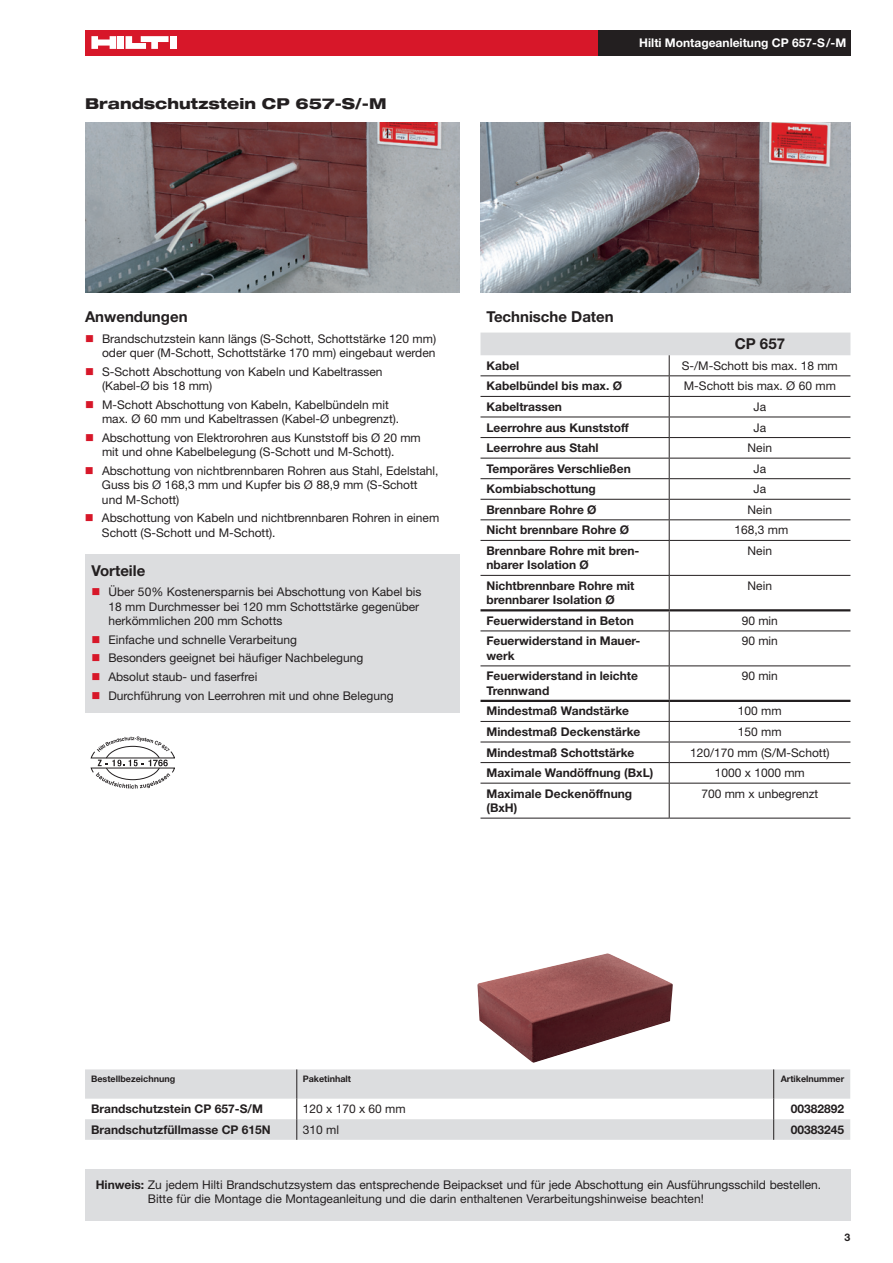
<style>
.page{position:relative;width:893px;height:1263px;background:#fff}
.page>*{position:absolute;margin:0;border:0;box-sizing:border-box;transform-origin:0 0}
.t1{font:700 15px "Helvetica Neue LT Pro";color:#231f20}
.t2{font:800 expanded 15px "Helvetica Neue LT Pro";color:#231f20}
.t3{font:12px/14.4px "Helvetica Neue LT Pro";color:#231f20}
.t4{font:700 12px/14.4px "Helvetica Neue LT Pro";color:#231f20}
.t5{font:700 12px "Helvetica Neue LT Pro";color:#fff}
.t6{font:700 10.5px "Helvetica Neue LT Pro";color:#231f20}
.t7{font:700 9px "Helvetica Neue LT Pro";color:#231f20}
.s1{color:#d71729}
.s2{font-weight:700}
</style>
<div class="page">
<div style="left:85px;top:30px;width:515px;height:25px;background:#d71729"></div>
<div style="left:118px;top:36px;width:6px;height:13px;background:#fff"></div>
<div style="left:170px;top:36px;width:6px;height:13px;background:#fff"></div>
<svg style="left:91px;top:36px;width:25px;height:13px"></svg>
<svg style="left:126px;top:36px;width:43px;height:13px"></svg>
<div style="left:598px;top:30px;width:252px;height:25px;background:#231f20"></div>
<div style="left:85px;top:1169px;width:765px;height:51px;background:#dcdddf"></div>
<svg style="left:480px;top:333px;width:370px;height:207px"></svg>
<hr style="left:480px;top:540px;width:189px;height:1px;background:#231f20">
<hr style="left:669px;top:540px;width:181px;height:1px;background:#231f20">
<hr style="left:669px;top:541px;width:1px;height:34px;background:#231f20">
<hr style="left:480px;top:575px;width:189px;height:1px;background:#231f20">
<hr style="left:669px;top:575px;width:181px;height:1px;background:#231f20">
<hr style="left:669px;top:576px;width:1px;height:33px;background:#231f20">
<svg style="left:669px;top:611px;width:1px;height:19px"></svg>
<hr style="left:480px;top:630px;width:189px;height:1px;background:#231f20">
<hr style="left:669px;top:630px;width:181px;height:1px;background:#231f20">
<hr style="left:669px;top:631px;width:1px;height:34px;background:#231f20">
<hr style="left:480px;top:665px;width:189px;height:1px;background:#231f20">
<hr style="left:669px;top:665px;width:181px;height:1px;background:#231f20">
<hr style="left:669px;top:666px;width:1px;height:34px;background:#231f20">
<hr style="left:480px;top:721px;width:189px;height:1px;background:#231f20">
<hr style="left:669px;top:721px;width:181px;height:1px;background:#231f20">
<hr style="left:480px;top:742px;width:189px;height:1px;background:#231f20">
<hr style="left:669px;top:742px;width:181px;height:1px;background:#231f20">
<hr style="left:480px;top:762px;width:189px;height:1px;background:#231f20">
<hr style="left:669px;top:762px;width:181px;height:1px;background:#231f20">
<svg style="left:669px;top:702px;width:1px;height:81px"></svg>
<hr style="left:480px;top:783px;width:189px;height:1px;background:#231f20">
<hr style="left:669px;top:783px;width:181px;height:1px;background:#231f20">
<hr style="left:669px;top:783px;width:1px;height:35px;background:#231f20">
<hr style="left:480px;top:818px;width:189px;height:1px;background:#231f20">
<hr style="left:669px;top:818px;width:181px;height:1px;background:#231f20">
<hr style="left:480px;top:609px;width:189px;height:2px;background:#231f20">
<hr style="left:669px;top:609px;width:181px;height:2px;background:#231f20">
<hr style="left:480px;top:700px;width:189px;height:2px;background:#231f20">
<hr style="left:669px;top:700px;width:181px;height:2px;background:#231f20">
<div style="left:85px;top:554px;width:374px;height:159px;background:#dcdddf"></div>
<svg style="left:91px;top:736px;width:84px;height:53px"></svg>
<svg style="left:85px;top:1069px;width:765px;height:71px;fill:#dcdddf"></svg>
<hr style="left:296px;top:1069px;width:1px;height:30px;background:#231f20">
<hr style="left:773px;top:1069px;width:1px;height:30px;background:#231f20">
<svg style="left:296px;top:1099px;width:1px;height:41px"></svg>
<svg style="left:773px;top:1099px;width:1px;height:41px"></svg>
<img style="left:85px;top:122px;width:374px;height:171px">
<img style="left:480px;top:122px;width:370px;height:171px">
<img style="left:477px;top:953px;width:196px;height:110px">
<p class="t2" style="left:85px;top:93px;width:303px">Brandschutzstein CP 657-S/-M</p>
<p class="t5" style="left:639px;top:35px;width:208px">Hilti Montageanleitung CP 657-S/-M</p>
<p class="t1" style="left:85px;top:307px;width:104px">Anwendungen</p>
<p class="t3" style="left:85px;top:331px;width:353px;text-align:right"><span class="s1">■</span> Brandschutzstein kann längs (S-Schott, Schottstärke 120 mm) oder quer (M-Schott, Schottstärke 170 mm) eingebaut werden</p>
<p class="t3" style="left:102px;top:364px;width:282px;text-indent:-17px"><span class="s1">■</span> S-Schott Abschottung von Kabeln und Kabeltrassen (Kabel-Ø bis 18 mm)</p>
<p class="t3" style="left:102px;top:397px;width:299px;text-indent:-17px"><span class="s1">■</span> M-Schott Abschottung von Kabeln, Kabelbündeln mit max. Ø 60 mm und Kabeltrassen (Kabel-Ø unbegrenzt).</p>
<p class="t3" style="left:102px;top:430px;width:320px;text-indent:-17px"><span class="s1">■</span> Abschottung von Elektrorohren aus Kunststoff bis Ø 20 mm mit und ohne Kabelbelegung (S-Schott und M-Schott).</p>
<p class="t3" style="left:102px;top:463px;width:338px;text-indent:-17px"><span class="s1">■</span> Abschottung von nichtbrennbaren Rohren aus Stahl, Edelstahl,<br>Guss bis Ø 168,3 mm und Kupfer bis Ø 88,9 mm (S-Schott und M-Schott)</p>
<p class="t3" style="left:102px;top:510px;width:339px;text-indent:-17px"><span class="s1">■</span> Abschottung von Kabeln und nichtbrennbaren Rohren in einem<br>Schott (S-Schott und M-Schott).</p>
<p class="t1" style="left:91px;top:561px;width:55px">Vorteile</p>
<p class="t3" style="left:108px;top:585px;width:315px;text-indent:-17px"><span class="s1">■</span> Über 50% Kostenersparnis bei Abschottung von Kabel bis<br>18 mm Durchmesser bei 120 mm Schottstärke gegenüber herkömmlichen 200 mm Schotts</p>
<p class="t3" style="left:91px;top:632px;width:207px"><span class="s1">■</span> Einfache und schnelle Verarbeitung</p>
<p class="t3" style="left:91px;top:651px;width:273px"><span class="s1">■</span> Besonders geeignet bei häufiger Nachbelegung</p>
<p class="t3" style="left:91px;top:669px;width:167px"><span class="s1">■</span> Absolut staub- und faserfrei</p>
<p class="t3" style="left:91px;top:688px;width:304px"><span class="s1">■</span> Durchführung von Leerrohren mit und ohne Belegung</p>
<p class="t1" style="left:486px;top:307px;width:129px">Technische Daten</p>
<p class="t1" style="left:735px;top:334px;width:52px">CP 657</p>
<p class="t4" style="left:486px;top:358px;width:34px">Kabel</p>
<p class="t3" style="left:682px;top:358px;width:158px">S-/M-Schott bis max. 18 mm</p>
<p class="t4" style="left:486px;top:379px;width:137px">Kabelbündel bis max. Ø</p>
<p class="t3" style="left:684px;top:379px;width:154px">M-Schott bis max. Ø 60 mm</p>
<p class="t4" style="left:486px;top:399px;width:77px">Kabeltrassen</p>
<p class="t3" style="left:753px;top:399px;width:14px">Ja</p>
<p class="t4" style="left:486px;top:420px;width:144px">Leerrohre aus Kunststoff</p>
<p class="t3" style="left:753px;top:420px;width:14px">Ja</p>
<p class="t4" style="left:486px;top:440px;width:114px">Leerrohre aus Stahl</p>
<p class="t3" style="left:748px;top:440px;width:26px">Nein</p>
<p class="t4" style="left:486px;top:461px;width:146px">Temporäres Verschließen</p>
<p class="t3" style="left:753px;top:461px;width:14px">Ja</p>
<p class="t4" style="left:486px;top:481px;width:111px">Kombiabschottung</p>
<p class="t3" style="left:753px;top:481px;width:14px">Ja</p>
<p class="t4" style="left:486px;top:502px;width:112px">Brennbare Rohre Ø</p>
<p class="t3" style="left:748px;top:502px;width:26px">Nein</p>
<p class="t4" style="left:486px;top:523px;width:144px">Nicht brennbare Rohre Ø</p>
<p class="t3" style="left:735px;top:523px;width:55px">168,3 mm</p>
<p class="t4" style="left:486px;top:543px;width:154px">Brennbare Rohre mit bren&shy;nbarer Isolation Ø</p>
<p class="t3" style="left:748px;top:543px;width:26px">Nein</p>
<p class="t4" style="left:486px;top:578px;width:149px">Nichtbrennbare Rohre mit brennbarer Isolation Ø</p>
<p class="t3" style="left:748px;top:578px;width:26px">Nein</p>
<p class="t4" style="left:486px;top:613px;width:149px">Feuerwiderstand in Beton</p>
<p class="t3" style="left:742px;top:613px;width:38px">90 min</p>
<p class="t4" style="left:486px;top:634px;width:155px">Feuerwiderstand in Mauer&shy;werk</p>
<p class="t3" style="left:742px;top:634px;width:38px">90 min</p>
<p class="t4" style="left:486px;top:669px;width:153px">Feuerwiderstand in leichte<br>Trennwand</p>
<p class="t3" style="left:742px;top:669px;width:38px">90 min</p>
<p class="t4" style="left:486px;top:704px;width:144px">Mindestmaß Wandstärke</p>
<p class="t3" style="left:738px;top:704px;width:45px">100 mm</p>
<p class="t4" style="left:486px;top:724px;width:155px">Mindestmaß Deckenstärke</p>
<p class="t3" style="left:738px;top:724px;width:45px">150 mm</p>
<p class="t4" style="left:486px;top:745px;width:149px">Mindestmaß Schottstärke</p>
<p class="t3" style="left:690px;top:745px;width:141px">120/170 mm (S/M-Schott)</p>
<p class="t4" style="left:486px;top:765px;width:168px">Maximale Wandöffnung (BxL)</p>
<p class="t3" style="left:715px;top:765px;width:92px">1000 x 1000 mm</p>
<p class="t4" style="left:486px;top:786px;width:147px">Maximale Deckenöffnung (BxH)</p>
<p class="t3" style="left:701px;top:786px;width:118px">700 mm x unbegrenzt</p>
<p class="t7" style="left:91px;top:1073px;width:86px">Bestellbezeichnung</p>
<p class="t7" style="left:303px;top:1073px;width:50px">Paketinhalt</p>
<p class="t7" style="left:781px;top:1073px;width:65px">Artikelnummer</p>
<p class="t4" style="left:91px;top:1101px;width:173px">Brandschutzstein CP 657-S/M</p>
<p class="t3" style="left:303px;top:1101px;width:104px">120 x 170 x 60 mm</p>
<p class="t4" style="left:791px;top:1101px;width:55px">00382892</p>
<p class="t4" style="left:91px;top:1122px;width:181px">Brandschutzfüllmasse CP 615N</p>
<p class="t3" style="left:303px;top:1122px;width:38px">310 ml</p>
<p class="t4" style="left:791px;top:1122px;width:55px">00383245</p>
<p class="t3" style="left:148px;top:1177px;width:675px;text-indent:-52px"><span class="s2">Hinweis:</span> Zu jedem Hilti Brandschutzsystem das entsprechende Beipackset und für jede Abschottung ein Ausführungsschild bestellen.<br>Bitte für die Montage die Montageanleitung und die darin enthaltenen Verarbeitungshinweise beachten!</p>
<p class="t6" style="left:845px;top:1230px;width:7px">3</p>
</div>
